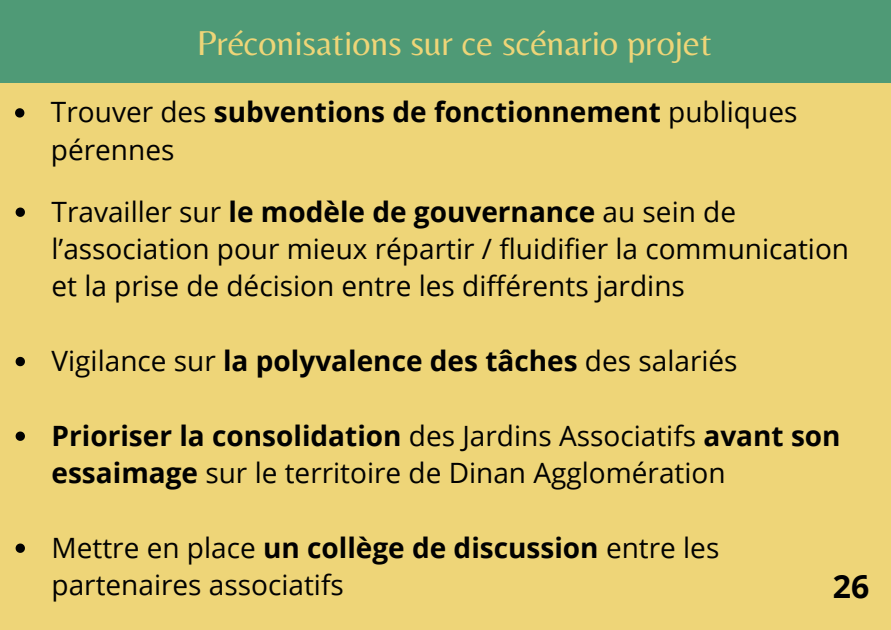
<style>
.page{position:relative;width:891px;height:630px;background:#fff}
.page>*{position:absolute;margin:0;border:0;box-sizing:border-box;transform-origin:0 0}
.t1{font:36px "Belleza";color:#eed578}
.t2{font:700 32px "Open Sans";color:#000}
.t3{font:28px/37.2px "Open Sans";color:#010101}
.s1{font-weight:700}
</style>
<div class="page">
<div style="left:0;top:76px;width:891px;height:554px;background:#eed578"></div>
<div style="left:0;top:0;width:891px;height:83px;background:#4f9a76"></div>
<svg style="left:15px;top:108px;width:9px;height:10px"></svg>
<svg style="left:16px;top:208px;width:9px;height:9px"></svg>
<svg style="left:16px;top:357px;width:9px;height:9px"></svg>
<svg style="left:16px;top:432px;width:9px;height:9px"></svg>
<svg style="left:16px;top:544px;width:9px;height:9px"></svg>
<p class="t1" style="left:197px;top:21px;width:517px">Préconisations sur ce scénario projet</p>
<p class="t3" style="left:51px;top:93px;width:748px">Trouver des <span class="s1">subventions de fonctionnement</span> publiques pérennes</p>
<p class="t3" style="left:52px;top:192px;width:799px">Travailler sur <span class="s1">le modèle de gouvernance</span> au sein de l’association pour mieux répartir / fluidifier la communication et la prise de décision entre les différents jardins</p>
<p class="t3" style="left:52px;top:341px;width:688px">Vigilance sur <span class="s1">la polyvalence des tâches</span> des salariés</p>
<p class="t3" style="left:52px;top:416px;width:791px"><span class="s1">Prioriser la consolidation</span> des Jardins Associatifs <span class="s1">avant son essaimage</span> sur le territoire de Dinan Agglomération</p>
<p class="t3" style="left:52px;top:528px;width:669px">Mettre en place <span class="s1">un collège de discussion</span> entre les partenaires associatifs</p>
<p class="t2" style="left:833px;top:564px;width:38px">26</p>
</div>
